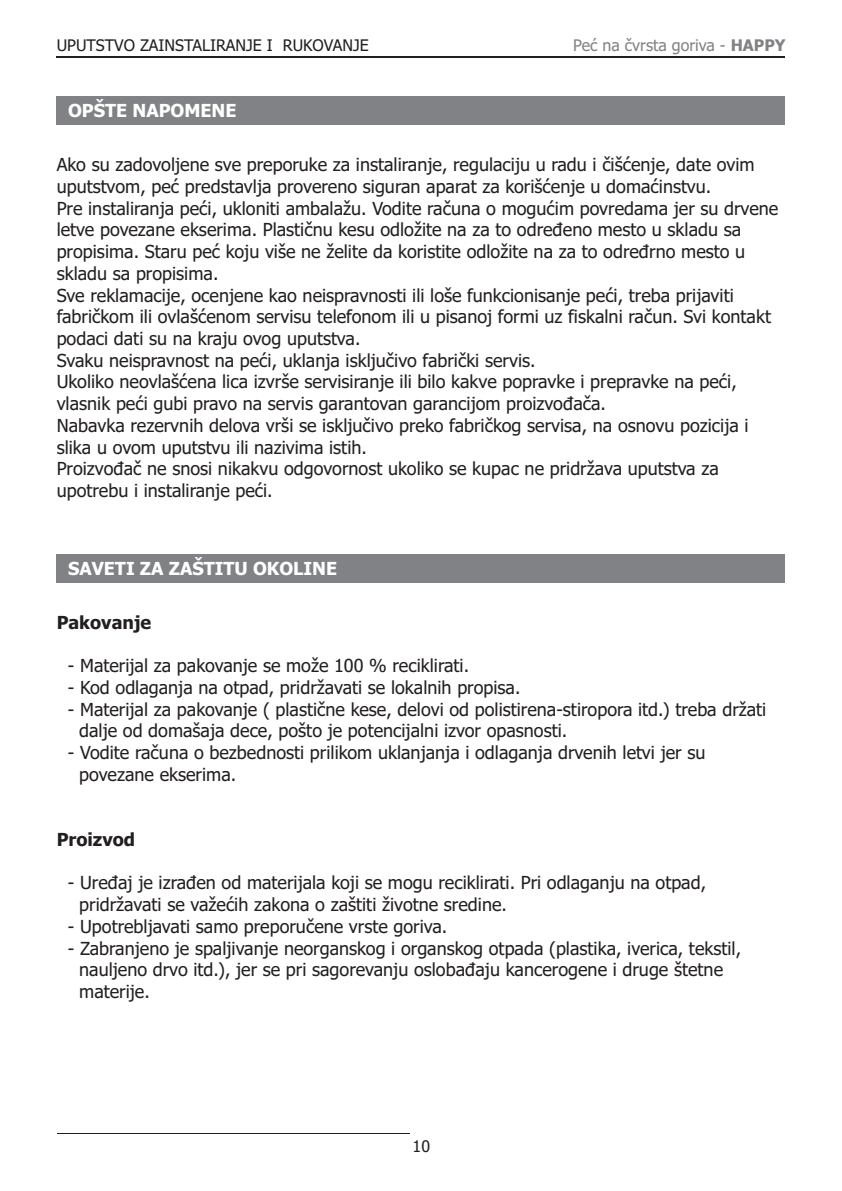
<style>
.page{position:relative;width:842px;height:1191px;background:#fff}
.page>*{position:absolute;margin:0;border:0;box-sizing:border-box;transform-origin:0 0}
.t1{font:18px/21.8px "Tahoma";color:#231f20}
.t2{font:700 18px "Tahoma";color:#fff}
.t3{font:700 18px "Tahoma";color:#231f20}
.t4{font:16px "Tahoma";color:#231f20}
.t5{font:16px "Tahoma";color:#808285}
.s1{font-weight:700}
</style>
<div class="page">
<hr style="left:57px;top:57px;width:728px;height:1px;background:#231f20">
<hr style="left:57px;top:1133px;width:353px;height:1px;background:#231f20">
<div style="left:57px;top:96px;width:728px;height:29px;background:#808285"></div>
<div style="left:57px;top:554px;width:728px;height:28px;background:#808285"></div>
<p class="t4" style="left:57px;top:39px;width:314px">UPUTSTVO ZAINSTALIRANJE I RUKOVANJE</p>
<p class="t5" style="left:573px;top:39px;width:214px">Peæ na èvrsta goriva - <span class="s1">HAPPY</span></p>
<p class="t2" style="left:68px;top:103px;width:170px">OPŠTE NAPOMENE</p>
<p class="t1" style="left:57px;top:155px;width:723px">Ako su zadovoljene sve preporuke za instaliranje, regulaciju u radu i èišæenje, date ovim uputstvom, peæ predstavlja provereno siguran aparat za korišæenje u domaæinstvu.<br>Pre instaliranja peæi, ukloniti ambalažu. Vodite raèuna o moguæim povredama jer su drvene letve povezane ekserima. Plastiènu kesu odložite na za to odreðeno mesto u skladu sa propisima. Staru peæ koju više ne želite da koristite odložite na za to odreðrno mesto u skladu sa propisima.<br>Sve reklamacije, ocenjene kao neispravnosti ili loše funkcionisanje peæi, treba prijaviti fabrièkom ili ovlašæenom servisu telefonom ili u pisanoj formi uz fiskalni raèun. Svi kontakt podaci dati su na kraju ovog uputstva.<br>Svaku neispravnost na peæi, uklanja iskljuèivo fabrièki servis.<br>Ukoliko neovlašæena lica izvrše servisiranje ili bilo kakve popravke i prepravke na peæi, vlasnik peæi gubi pravo na servis garantovan garancijom proizvoðaèa.<br>Nabavka rezervnih delova vrši se iskljuèivo preko fabrièkog servisa, na osnovu pozicija i slika u ovom uputstvu ili nazivima istih.<br>Proizvoðaè ne snosi nikakvu odgovornost ukoliko se kupac ne pridržava uputstva za upotrebu i instaliranje peæi.</p>
<p class="t2" style="left:68px;top:561px;width:271px">SAVETI ZA ZAŠTITU OKOLINE</p>
<p class="t3" style="left:57px;top:615px;width:96px">Pakovanje</p>
<p class="t1" style="left:68px;top:656px;width:403px">- Materijal za pakovanje se može 100 % reciklirati.</p>
<p class="t1" style="left:68px;top:678px;width:454px">- Kod odlaganja na otpad, pridržavati se lokalnih propisa.</p>
<p class="t1" style="left:79px;top:699px;width:689px;text-indent:-11px">- Materijal za pakovanje ( plastiène kese, delovi od polistirena-stiropora itd.) treba držati dalje od domašaja dece, pošto je potencijalni izvor opasnosti.</p>
<p class="t1" style="left:79px;top:743px;width:628px;text-indent:-11px">- Vodite raèuna o bezbednosti prilikom uklanjanja i odlaganja drvenih letvi jer su povezane ekserima.</p>
<p class="t3" style="left:57px;top:832px;width:80px">Proizvod</p>
<p class="t1" style="left:79px;top:873px;width:628px;text-indent:-11px">- Ureðaj je izraðen od materijala koji se mogu reciklirati. Pri odlaganju na otpad, pridržavati se važeæih zakona o zaštiti životne sredine.</p>
<p class="t1" style="left:68px;top:917px;width:381px">- Upotrebljavati samo preporuèene vrste goriva.</p>
<p class="t1" style="left:79px;top:938px;width:663px;text-indent:-11px">- Zabranjeno je spaljivanje neorganskog i organskog otpada (plastika, iverica, tekstil, nauljeno drvo itd.), jer se pri sagorevanju oslobaðaju kancerogene i druge štetne materije.</p>
<p class="t4" style="left:413px;top:1139px;width:19px">10</p>
</div>
